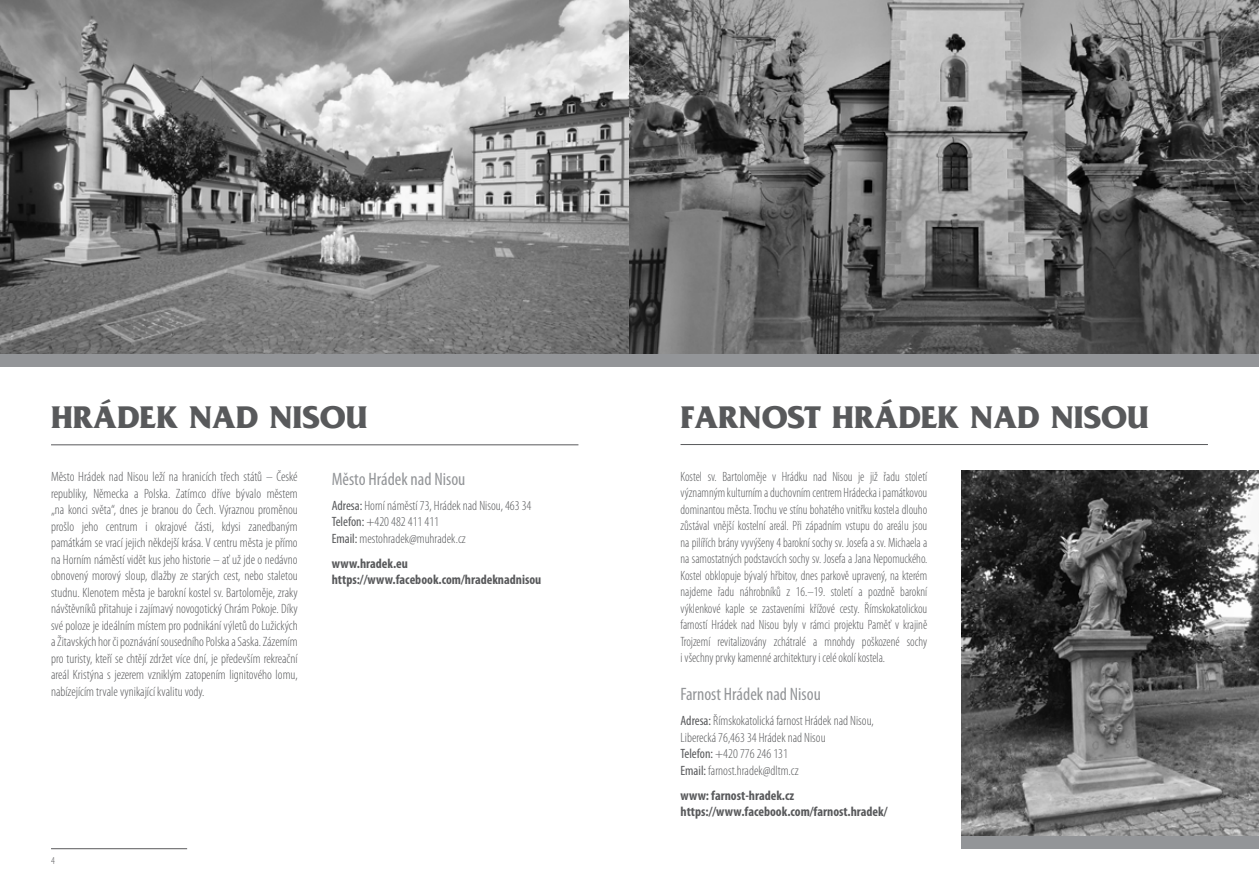
<style>
.page{position:relative;width:1259px;height:893px;background:#fff}
.page>*{position:absolute;margin:0;border:0;box-sizing:border-box;transform-origin:0 0}
.t1{font:700 33px "France";color:#58595b}
.t2{font:condensed 18px "Myriad Pro";color:#939598}
.t3{font:300 condensed 13.5px/16.5px "Myriad Pro";color:#58595b}
.t4{font:300 condensed 13.5px/16.5px "Myriad Pro";color:#58595b;text-align:justify;scale:.95 1}
.t5{font:700 condensed 13.5px/16.5px "Myriad Pro";color:#58595b}
.t6{font:300 condensed 10.5px "Myriad Pro";color:#58595b}
.s1{font-weight:400}
</style>
<div class="page">
<hr style="left:51px;top:848px;width:136px;height:1px;background:#58595b">
<hr style="left:51px;top:444px;width:527px;height:1px;background:#58595b">
<img style="left:0;top:0;width:629px;height:354px">
<img style="left:629px;top:0;width:630px;height:354px">
<hr style="left:680px;top:444px;width:528px;height:1px;background:#58595b">
<div style="left:0;top:354px;width:1259px;height:13px;background:#939598"></div>
<img style="left:961px;top:471px;width:298px;height:365px">
<div style="left:961px;top:836px;width:298px;height:13px;background:#939598"></div>
<h1 class="t1" style="left:51px;top:398px;width:318px">HRÁDEK NAD NISOU</h1>
<h1 class="t1" style="left:680px;top:398px;width:470px">FARNOST HRÁDEK NAD NISOU</h1>
<p class="t3" style="left:51px;top:468px;width:248px;text-align:justify">Město Hrádek nad Nisou leží na hranicích třech států – České republiky, Německa a Polska. Zatímco dříve bývalo městem „na konci světa“, dnes je branou do Čech. Výraznou proměnou prošlo jeho centrum i okrajové části, kdysi zanedbaným památkám se vrací jejich někdejší krása. V centru města je přímo na Horním náměstí vidět kus jeho historie – ať už jde o nedávno obnovený morový sloup, dlažby ze starých cest, nebo staletou studnu. Klenotem města je barokní kostel sv. Bartoloměje, zraky návštěvníků přitahuje i zajímavý novogotický Chrám Pokoje. Díky své poloze je ideálním místem pro podnikání výletů do Lužických a Žitavských hor či poznávání sousedního Polska a Saska. Zázemím pro turisty, kteří se chtějí zdržet více dní, je především rekreační areál Kristýna s jezerem vzniklým zatopením lignitového lomu, nabízejícím trvale vynikající kvalitu vody.</p>
<h2 class="t2" style="left:332px;top:468px;width:135px">Město Hrádek nad Nisou</h2>
<p class="t3" style="left:332px;top:497px;width:201px"><span class="s1">Adresa:</span> Horní náměstí 73, Hrádek nad Nisou, 463 34<br><span class="s1">Telefon:</span> +420 482 411 411<br><span class="s1">Email:</span> mestohradek@muhradek.cz</p>
<p class="t5" style="left:332px;top:554px;width:211px">www.hradek.eu https://www.facebook.com/hradeknadnisou</p>
<p class="t6" style="left:51px;top:854px;width:5px">4</p>
<p class="t4" style="left:680px;top:468px;width:261px">Kostel sv. Bartoloměje v Hrádku nad Nisou je již řadu století významným kulturním a duchovním centrem Hrádecka i památkovou dominantou města. Trochu ve stínu bohatého vnitřku kostela dlouho zůstával vnější kostelní areál. Při západním vstupu do areálu jsou na pilířích brány vyvýšeny 4 barokní sochy sv. Josefa a sv. Michaela a na samostatných podstavcích sochy sv. Josefa a Jana Nepomuckého.<br>Kostel obklopuje bývalý hřbitov, dnes parkově upravený, na kterém najdeme řadu náhrobníků z 16.–19. století a pozdně barokní výklenkové kaple se zastaveními křížové cesty. Římskokatolickou farností Hrádek nad Nisou byly v rámci projektu Paměť v krajině Trojzemí revitalizovány zchátralé a mnohdy poškozené sochy i všechny prvky kamenné architektury i celé okolí kostela.</p>
<h2 class="t2" style="left:680px;top:684px;width:142px">Farnost Hrádek nad Nisou</h2>
<p class="t3" style="left:680px;top:713px;width:195px"><span class="s1">Adresa:</span> Římskokatolická farnost Hrádek nad Nisou, Liberecká 76,463 34 Hrádek nad Nisou<br><span class="s1">Telefon:</span> +420 776 246 131<br><span class="s1">Email:</span> farnost.hradek@dltm.cz</p>
<p class="t5" style="left:680px;top:787px;width:209px">www: farnost-hradek.cz https://www.facebook.com/farnost.hradek/</p>
</div>
